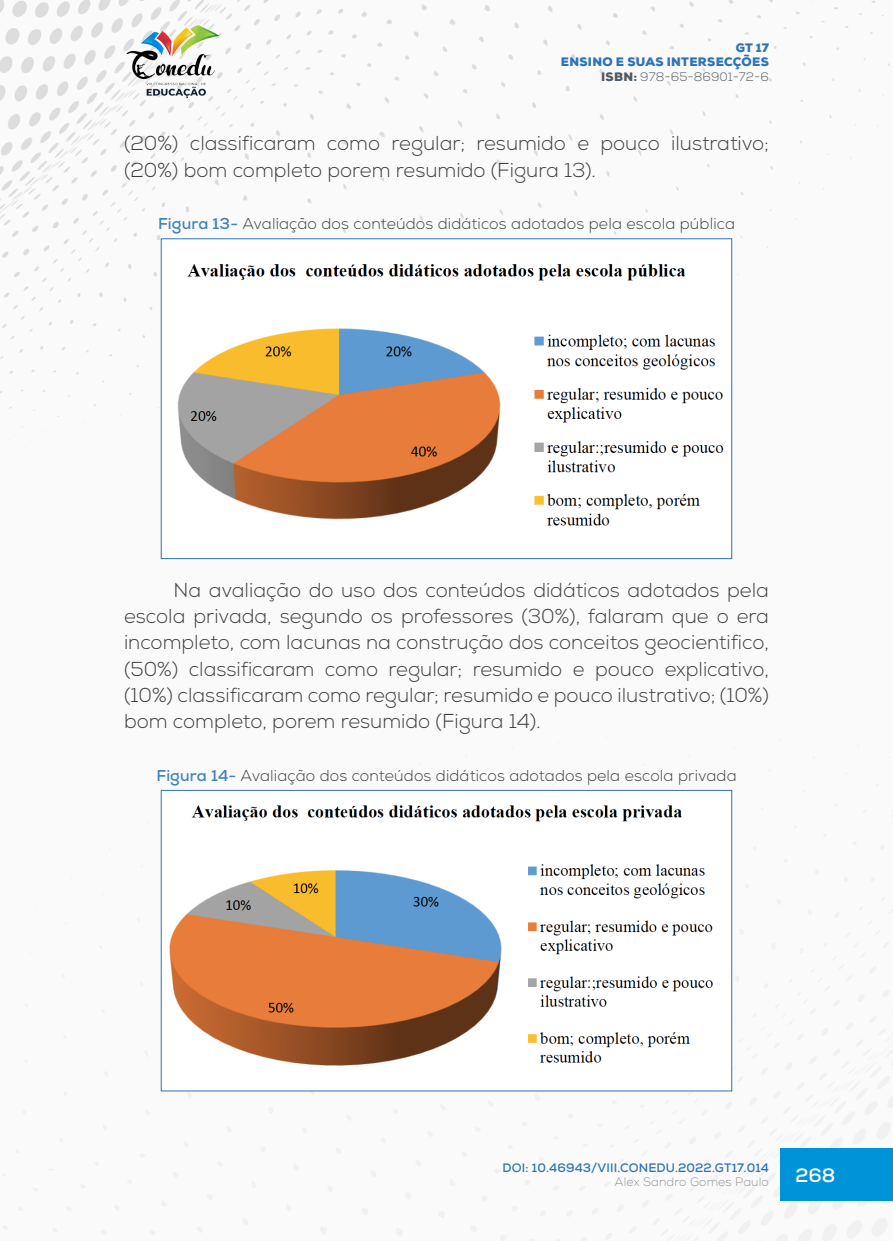
<style>
.page{position:relative;width:893px;height:1241px;background:#fff}
.page>*{position:absolute;margin:0;border:0;box-sizing:border-box;transform-origin:0 0}
._8_CORPO{font:300 20.12px/26.2px "Nexa";color:#3e3e3f}
.t1{font:700 19.25px "Nexa";color:#fff}
._11_LEGENDAS{font:300 15.75px "Nexa";letter-spacing:.01em;color:#3e3e3f}
.t2{font:900 12.25px/14.7px "Nexa";letter-spacing:.025em;color:#2e74b5;text-align:right}
.t3{font:700 12.25px "Nexa";letter-spacing:.01em;color:#2e74b5}
.t4{font:300 12.25px "Nexa";letter-spacing:.01em;color:#939598}
.s1{color:#505b64}
.s2{font-weight:300;color:#505b64}
.s3{font-weight:700;color:#4382bc}
</style>
<div class="page">
<img style="left:0;top:0;width:893px;height:1240px">
<div style="left:781px;top:1148px;width:112px;height:52px;background:#0093d8"></div>
<img style="left:124px;top:25px;width:98px;height:74px">
<img style="left:163px;top:240px;width:567px;height:317px">
<img style="left:163px;top:791px;width:567px;height:298px">
<div style="left:161px;top:789px;width:571px;height:302px;border:1px solid #2e74b5"></div>
<p class="t2" style="left:561px;top:40px;width:210px">GT 17<br>ENSINO E SUAS INTERSECÇÕES<br><span class="s1">ISBN:</span> <span class="s2">978-65-86901-72-6</span></p>
<p class="_8_CORPO" style="left:124px;top:131px;width:646px">(20%) classificaram como regular; resumido e pouco ilustrativo; (20%) bom completo porem resumido (Figura 13).</p>
<p class="_11_LEGENDAS" style="left:158px;top:214px;width:578px"><span class="s3">Figura 13-</span> Avaliação dos conteúdos didáticos adotados pela escola pública</p>
<p class="_8_CORPO" style="left:124px;top:577px;width:646px;text-align:justify;text-indent:50px">Na avaliação do uso dos conteúdos didáticos adotados pela escola privada, segundo os professores (30%), falaram que o era incompleto, com lacunas na construção dos conceitos geocientifico, (50%) classificaram como regular; resumido e pouco explicativo, (10%) classificaram como regular; resumido e pouco ilustrativo; (10%) bom completo, porem resumido (Figura 14).</p>
<p class="_11_LEGENDAS" style="left:156px;top:766px;width:582px"><span class="s3">Figura 14-</span> Avaliação dos conteúdos didáticos adotados pela escola privada</p>
<p class="t3" style="left:503px;top:1159px;width:268px">DOI: 10.46943/VIII.CONEDU.2022.GT17.014</p>
<p class="t4" style="left:614px;top:1174px;width:156px">Alex Sandro Gomes Paulo</p>
<p class="t1" style="left:796px;top:1162px;width:41px">268</p>
</div>
